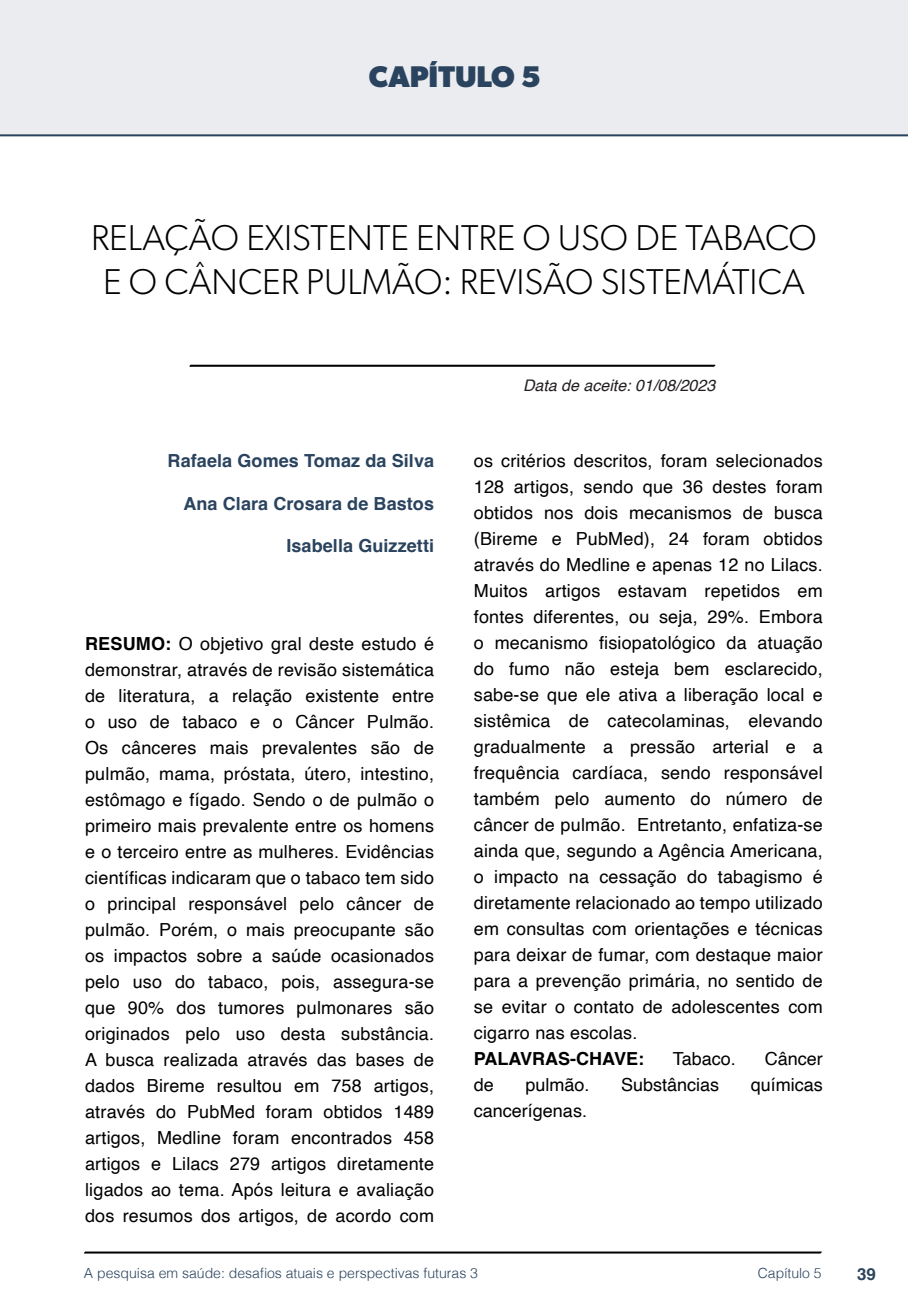
<style>
.page{position:relative;width:908px;height:1304px;background:#fff}
.page>*{position:absolute;margin:0;border:0;box-sizing:border-box;transform-origin:0 0}
.nome_artigos{font:300 36px/44px "Gibson";color:#000;text-align:center}
.capítulos{font:700 30px "Gibson";color:#2a435e}
.Resumos_e_PC_TXT{font:18px/26px "Helvetica";letter-spacing:.01em;color:#000;text-align:justify}
.nome_autores{font:700 18px "Helvetica";letter-spacing:.005em;color:#2a435e}
.Resumos_e_PC_TXT-2{font:700 18px "Helvetica";color:#000}
.t1{font:700 16.8px "Helvetica";color:#2a435e}
.t2{font:italic 16px "Helvetica";color:#231f20}
.t3{font:300 14px "Helvetica";color:#2a435e}
.s1{font-weight:700}
</style>
<div class="page">
<svg style="left:84px;top:1251px;width:737px;height:3px;background:#515151"></svg>
<div style="left:0;top:0;width:907px;height:136px;background:#eaecef"></div>
<svg style="left:189px;top:364px;width:526px;height:3px;background:#4f4f4f"></svg>
<div style="left:44px;top:72px;width:68px;height:61px;background:#eaecef"></div>
<p class="capítulos" style="left:369px;top:58px;width:173px">CAPÍTULO 5</p>
<p class="nome_artigos" style="left:91px;top:215px;width:726px">RELAÇÃO EXISTENTE ENTRE O USO DE TABACO<br>E O CÂNCER PULMÃO: REVISÃO SISTEMÁTICA</p>
<p class="nome_autores" style="left:167px;top:450px;width:268px">Rafaela Gomes Tomaz da Silva</p>
<p class="nome_autores" style="left:183px;top:492px;width:252px">Ana Clara Crosara de Bastos</p>
<p class="nome_autores" style="left:286px;top:535px;width:149px">Isabella Guizzetti</p>
<p class="Resumos_e_PC_TXT" style="left:85px;top:631px;width:350px"><span class="s1">RESUMO:</span> O objetivo gral deste estudo é demonstrar, através de revisão sistemática de literatura, a relação existente entre o uso de tabaco e o Câncer Pulmão.<br>Os cânceres mais prevalentes são de pulmão, mama, próstata, útero, intestino, estômago e fígado. Sendo o de pulmão o primeiro mais prevalente entre os homens e o terceiro entre as mulheres. Evidências científicas indicaram que o tabaco tem sido o principal responsável pelo câncer de pulmão. Porém, o mais preocupante são os impactos sobre a saúde ocasionados pelo uso do tabaco, pois, assegura-se que 90% dos tumores pulmonares são originados pelo uso desta substância.<br>A busca realizada através das bases de dados Bireme resultou em 758 artigos, através do PubMed foram obtidos 1489 artigos, Medline foram encontrados 458 artigos e Lilacs 279 artigos diretamente ligados ao tema. Após leitura e avaliação dos resumos dos artigos, de acordo com</p>
<p class="t2" style="left:523px;top:373px;width:194px">Data de aceite: 01/08/2023</p>
<p class="Resumos_e_PC_TXT" style="left:473px;top:448px;width:350px">os critérios descritos, foram selecionados 128 artigos, sendo que 36 destes foram obtidos nos dois mecanismos de busca (Bireme e PubMed), 24 foram obtidos através do Medline e apenas 12 no Lilacs.<br>Muitos artigos estavam repetidos em fontes diferentes, ou seja, 29%. Embora o mecanismo fisiopatológico da atuação do fumo não esteja bem esclarecido, sabe-se que ele ativa a liberação local e sistêmica de catecolaminas, elevando gradualmente a pressão arterial e a frequência cardíaca, sendo responsável também pelo aumento do número de câncer de pulmão. Entretanto, enfatiza-se ainda que, segundo a Agência Americana, o impacto na cessação do tabagismo é diretamente relacionado ao tempo utilizado em consultas com orientações e técnicas para deixar de fumar, com destaque maior para a prevenção primária, no sentido de se evitar o contato de adolescentes com cigarro nas escolas.</p>
<p class="Resumos_e_PC_TXT-2" style="left:473px;top:1048px;width:172px">PALAVRAS-CHAVE:</p>
<p class="Resumos_e_PC_TXT" style="left:672px;top:1046px;width:65px">Tabaco.</p>
<p class="Resumos_e_PC_TXT" style="left:764px;top:1046px;width:60px">Câncer</p>
<p class="Resumos_e_PC_TXT" style="left:473px;top:1072px;width:22px">de</p>
<p class="Resumos_e_PC_TXT" style="left:525px;top:1072px;width:66px">pulmão.</p>
<p class="Resumos_e_PC_TXT" style="left:620px;top:1072px;width:100px">Substâncias</p>
<p class="Resumos_e_PC_TXT" style="left:750px;top:1072px;width:74px">químicas</p>
<p class="Resumos_e_PC_TXT" style="left:473px;top:1098px;width:115px">cancerígenas.</p>
<p class="t3" style="left:84px;top:1261px;width:395px">A pesquisa em saúde: desafios atuais e perspectivas futuras 3</p>
<p class="t3" style="left:757px;top:1261px;width:65px">Capítulo 5</p>
<p class="t1" style="left:856px;top:1264px;width:20px">39</p>
</div>
